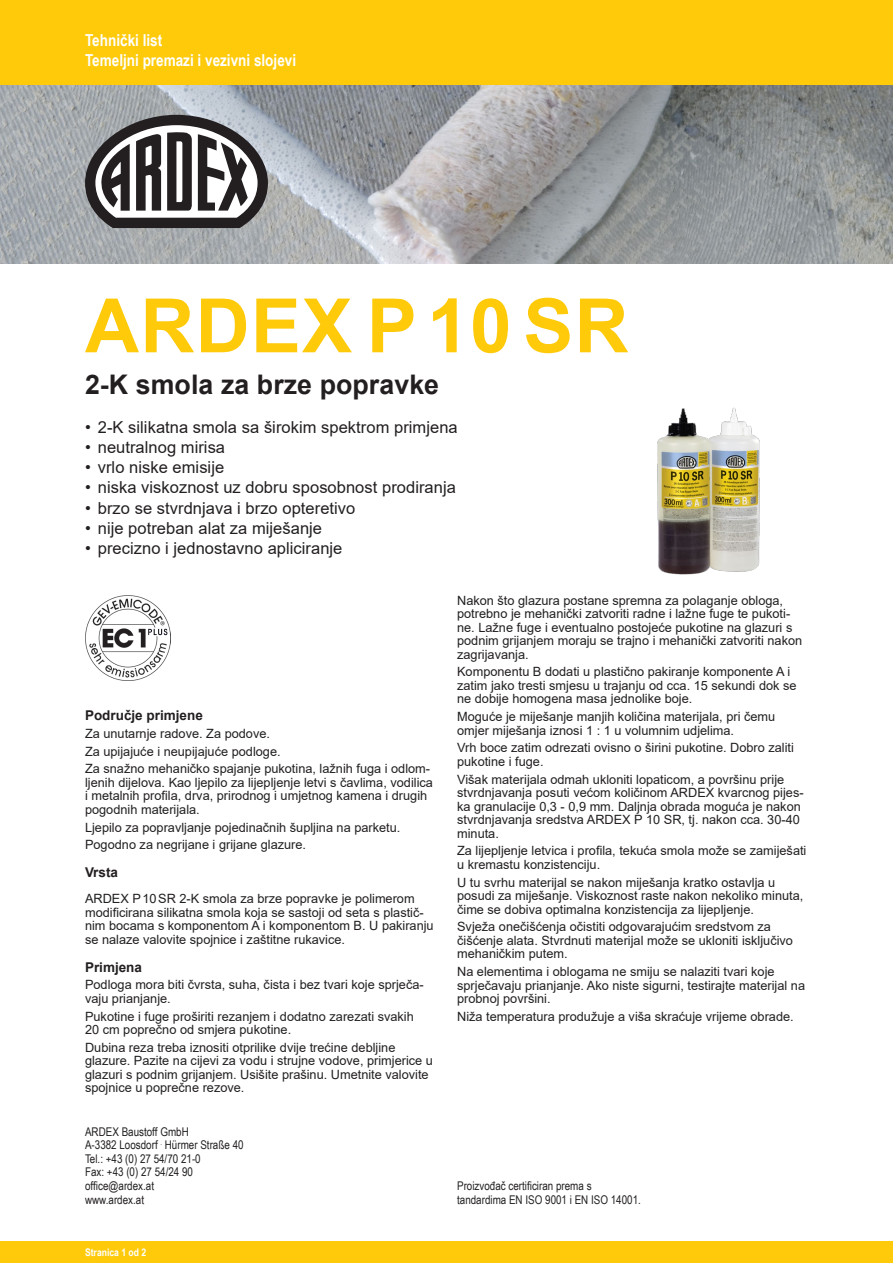
<style>
.page{position:relative;width:893px;height:1263px;background:#fff}
.page>*{position:absolute;margin:0;border:0;box-sizing:border-box;transform-origin:0 0}
.Titel{font:700 75px "Arial";letter-spacing:.015em;color:#feca0a}
.Untertitel{font:700 27px "Arial";letter-spacing:.005em;color:#231f20}
.t1{font:16.5px "Arial";letter-spacing:.005em;color:#231f20}
.t2{font:700 16.5px/19.5px "Arial Narrow";color:#fff}
.Überschrift_Fließtex{font:700 13.5px "Arial";color:#231f20}
.Fließtext_TMB{font:700 13.5px "Arial";color:#231f20}
.Fließtext_TMB-2{font:12.75px/13.5px "Arial";color:#231f20}
.t3{font:12px/13.5px "Arial Narrow";color:#231f20}
.t4{font:700 10.5px "Arial Narrow";color:#fff}
</style>
<div class="page">
<div style="left:0;top:0;width:893px;height:85px;background:#feca0a"></div>
<div style="left:0;top:1242px;width:893px;height:21px;background:#feca0a"></div>
<img style="left:0;top:85px;width:893px;height:179px">
<img style="left:657px;top:407px;width:103px;height:168px">
<svg style="left:85px;top:115px;width:183px;height:113px"></svg>
<img style="left:85px;top:595px;width:85px;height:85px">
<p class="t2" style="left:85px;top:30px;width:213px">Tehnički list<br>Temeljni premazi i vezivni slojevi</p>
<p class="Titel" style="left:85px;top:273px;width:545px">ARDEX P10SR</p>
<p class="Untertitel" style="left:85px;top:365px;width:356px">2-K smola za brze popravke</p>
<p class="t1" style="left:85px;top:416px;width:374px">• 2-K silikatna smola sa širokim spektrom primjena</p>
<p class="t1" style="left:85px;top:436px;width:142px">• neutralnog mirisa</p>
<p class="t1" style="left:85px;top:456px;width:141px">• vrlo niske emisije</p>
<p class="t1" style="left:85px;top:476px;width:372px">• niska viskoznost uz dobru sposobnost prodiranja</p>
<p class="t1" style="left:85px;top:496px;width:272px">• brzo se stvrdnjava i brzo opteretivo</p>
<p class="t1" style="left:85px;top:516px;width:239px">• nije potreban alat za miješanje</p>
<p class="t1" style="left:85px;top:537px;width:259px">• precizno i jednostavno apliciranje</p>
<p class="Überschrift_Fließtex" style="left:85px;top:706px;width:119px">Područje primjene</p>
<p class="Fließtext_TMB-2" style="left:85px;top:726px;width:186px">Za unutarnje radove. Za podove.</p>
<p class="Fließtext_TMB-2" style="left:85px;top:744px;width:197px">Za upijajuće i neupijajuće podloge.</p>
<p class="Fließtext_TMB-2" style="left:85px;top:762px;width:349px">Za snažno mehaničko spajanje pukotina, lažnih fuga i odlom&shy;ljenih dijelova. Kao ljepilo za lijepljenje letvi s čavlima, vodilica i metalnih profila, drva, prirodnog i umjetnog kamena i drugih pogodnih materijala.</p>
<p class="Fließtext_TMB-2" style="left:85px;top:820px;width:317px">Ljepilo za popravljanje pojedinačnih šupljina na parketu.</p>
<p class="Fließtext_TMB-2" style="left:85px;top:838px;width:223px">Pogodno za negrijane i grijane glazure.</p>
<p class="Überschrift_Fließtex" style="left:85px;top:863px;width:35px">Vrsta</p>
<p class="Fließtext_TMB-2" style="left:85px;top:892px;width:350px">ARDEX P10SR 2-K smola za brze popravke je polimerom modificirana silikatna smola koja se sastoji od seta s plastič&shy;nim bocama s komponentom A i komponentom B. U pakiranju se nalaze valovite spojnice i zaštitne rukavice.</p>
<p class="Fließtext_TMB" style="left:85px;top:957px;width:59px">Primjena</p>
<p class="Fließtext_TMB-2" style="left:85px;top:978px;width:340px">Podloga mora biti čvrsta, suha, čista i bez tvari koje sprječa&shy;vaju prianjanje.</p>
<p class="Fließtext_TMB-2" style="left:85px;top:1009px;width:330px">Pukotine i fuge proširiti rezanjem i dodatno zarezati svakih<br>20 cm poprečno od smjera pukotine.</p>
<p class="Fließtext_TMB-2" style="left:85px;top:1040px;width:349px">Dubina reza treba iznositi otprilike dvije trećine debljine glazure. Pazite na cijevi za vodu i strujne vodove, primjerice u glazuri s podnim grijanjem. Usišite prašinu. Umetnite valovite spojnice u poprečne rezove.</p>
<p class="t3" style="left:85px;top:1124px;width:105px">ARDEX Baustoff GmbH</p>
<p class="t3" style="left:85px;top:1138px;width:160px">A-3382 Loosdorf <sup>.</sup> Hürmer Straße 40</p>
<p class="t3" style="left:85px;top:1151px;width:117px">Tel.: +43 (0) 27 54/70 21-0</p>
<p class="t3" style="left:85px;top:1165px;width:110px">Fax: +43 (0) 27 54/24 90</p>
<p class="t3" style="left:85px;top:1178px;width:71px">office@ardex.at</p>
<p class="t3" style="left:85px;top:1192px;width:61px">www.ardex.at</p>
<p class="t4" style="left:85px;top:1244px;width:63px">Stranica 1 od 2</p>
<p class="Fließtext_TMB-2" style="left:457px;top:593px;width:347px">Nakon što glazura postane spremna za polaganje obloga, potrebno je mehanički zatvoriti radne i lažne fuge te pukoti&shy;ne. Lažne fuge i eventualno postojeće pukotine na glazuri s podnim grijanjem moraju se trajno i mehanički zatvoriti nakon zagrijavanja.</p>
<p class="Fließtext_TMB-2" style="left:457px;top:665px;width:341px">Komponentu B dodati u plastično pakiranje komponente A i zatim jako tresti smjesu u trajanju od cca. 15 sekundi dok se ne dobije homogena masa jednolike boje.</p>
<p class="Fließtext_TMB-2" style="left:457px;top:710px;width:320px">Moguće je miješanje manjih količina materijala, pri čemu omjer miješanja iznosi 1 : 1 u volumnim udjelima.</p>
<p class="Fließtext_TMB-2" style="left:457px;top:741px;width:338px">Vrh boce zatim odrezati ovisno o širini pukotine. Dobro zaliti pukotine i fuge.</p>
<p class="Fließtext_TMB-2" style="left:457px;top:772px;width:348px">Višak materijala odmah ukloniti lopaticom, a površinu prije stvrdnjavanja posuti većom količinom ARDEX kvarcnog pijes&shy;ka granulacije 0,3 - 0,9 mm. Daljnja obrada moguća je nakon stvrdnjavanja sredstva ARDEX P 10 SR, tj. nakon cca. 30-40 minuta.</p>
<p class="Fließtext_TMB-2" style="left:457px;top:844px;width:351px">Za lijepljenje letvica i profila, tekuća smola može se zamiješati u kremastu konzistenciju.</p>
<p class="Fließtext_TMB-2" style="left:457px;top:875px;width:348px">U tu svrhu materijal se nakon miješanja kratko ostavlja u posudi za miješanje. Viskoznost raste nakon nekoliko minuta, čime se dobiva optimalna konzistencija za lijepljenje.</p>
<p class="Fließtext_TMB-2" style="left:457px;top:920px;width:337px">Svježa onečišćenja očistiti odgovarajućim sredstvom za čišćenje alata. Stvrdnuti materijal može se ukloniti isključivo mehaničkim putem.</p>
<p class="Fließtext_TMB-2" style="left:457px;top:965px;width:349px">Na elementima i oblogama ne smiju se nalaziti tvari koje sprječavaju prianjanje. Ako niste sigurni, testirajte materijal na probnoj površini.</p>
<p class="Fließtext_TMB-2" style="left:457px;top:1010px;width:338px">Niža temperatura produžuje a viša skraćuje vrijeme obrade.</p>
<p class="t3" style="left:457px;top:1178px;width:185px">Proizvođač certificiran prema s tandardima EN ISO 9001 i EN ISO 14001.</p>
</div>
